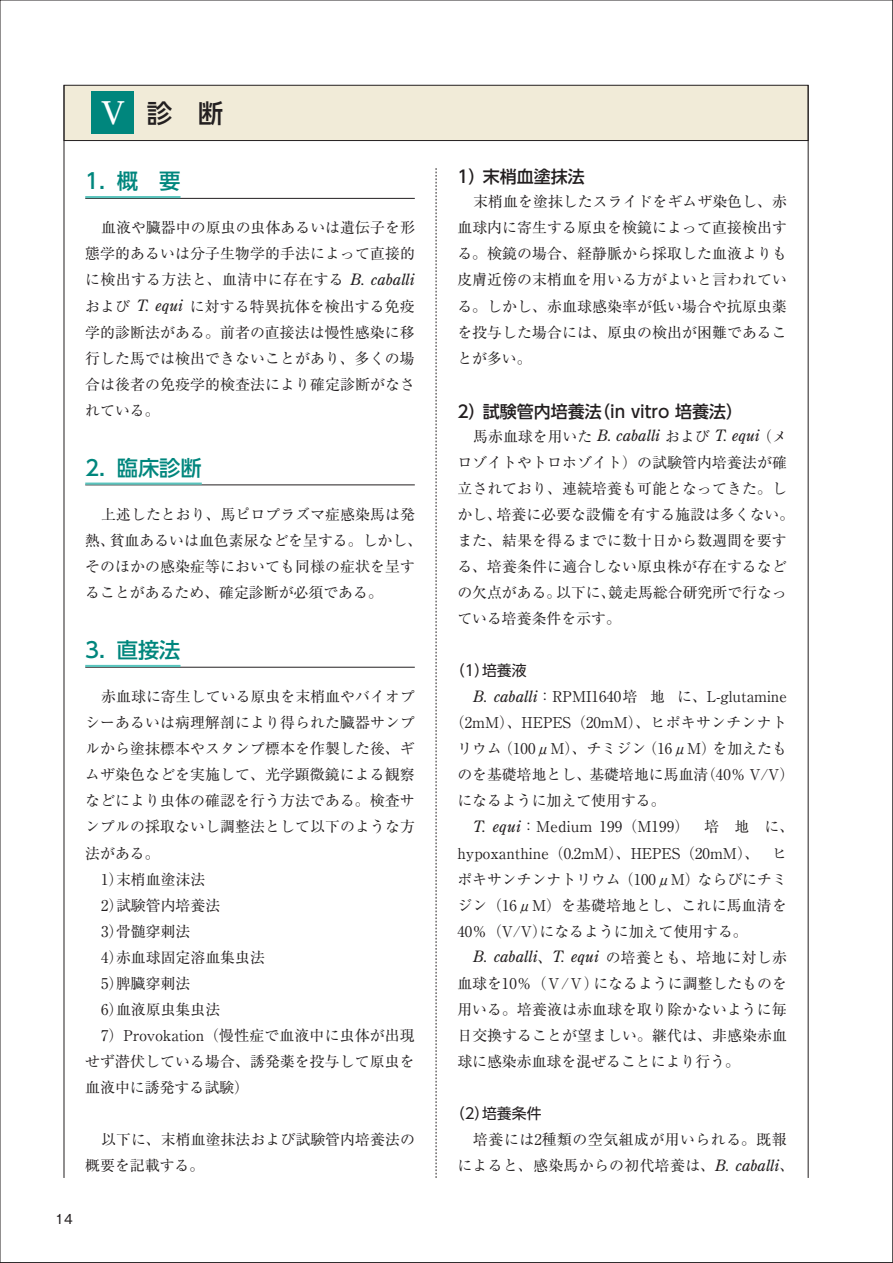
<style>
.page{position:relative;width:893px;height:1263px;background:#fff}
.page>*{position:absolute;margin:0;border:0;box-sizing:border-box;transform-origin:0 0}
.t1{font:500 25.5px "UD Shin Go Pr 6";color:#231f20}
.t2{font:500 21.3px "UD Shin Go Pr 6";color:#00867d}
.t3{font:500 16.95px "UD Shin Go Pr 6";color:#231f20}
.t4{font:italic 15.6px "Century Old Style Std";color:#231f20}
.t5{font:14.85px/26.1px "Ryumin Pr 6";letter-spacing:.005em;color:#231f20;text-align:justify}
.t6{font:14.85px/26.1px "Ryumin Pr 6";letter-spacing:.035em;color:#231f20;text-align:center}
.t7{font:14.85px "UD Shin Go Pr 6";color:#231f20}
.t8{font:12.75px "Gothic MB101 Pr 6";color:#231f20}
.s1{font-family:"UD Reimin Pr 6";font-weight:700;font-size:29.7px;color:#fff}
.s2{font-family:"Century Old Style Std";font-style:italic;font-size:15.6px}
.s3{font-family:"Ryumin Pr 6";font-style:normal;font-size:14.85px}
</style>
<div class="page">
<div style="left:64px;top:85px;width:744px;height:56px;background:#f1ebd8"></div>
<div style="left:64px;top:85px;width:744px;height:56px;border:1px solid #231f20"></div>
<div style="left:92px;top:92px;width:42px;height:42px;background:#00867d"></div>
<hr style="left:85px;top:198px;width:330px;height:1px;background:#231f20">
<hr style="left:85px;top:196px;width:96px;height:2px;background:#5ac4bd">
<hr style="left:85px;top:485px;width:330px;height:1px;background:#231f20">
<hr style="left:85px;top:482px;width:117px;height:3px;background:#5ac4bd">
<hr style="left:85px;top:667px;width:330px;height:1px;background:#231f20">
<hr style="left:85px;top:665px;width:96px;height:2px;background:#5ac4bd">
<svg style="left:436px;top:168px;width:1px;height:1010px"></svg>
<hr style="left:808px;top:85px;width:1px;height:1093px;background:#231f20">
<hr style="left:64px;top:85px;width:1px;height:1093px;background:#231f20">
<svg style="left:892px;top:0;width:1px;height:1263px"></svg>
<h1 class="t1" style="left:98px;top:92px;width:127px"><span class="s1">Ⅴ</span> 診　断</h1>
<h2 class="t2" style="left:85px;top:164px;width:97px">1. 概　要</h2>
<p class="t5" style="left:85px;top:214px;width:331px;text-indent:16px">血液や臓器中の原虫の虫体あるいは遺伝子を形態学的あるいは分子生物学的手法によって直接的に検出する方法と、血清中に存在する <span class="s2">B. caballi</span>および <span class="s2">T. equi</span> に対する特異抗体を検出する免疫学的診断法がある。前者の直接法は慢性感染に移行した馬では検出できないことがあり、多くの場合は後者の免疫学的検査法により確定診断がなされている。</p>
<h2 class="t2" style="left:85px;top:450px;width:118px">2. 臨床診断</h2>
<p class="t5" style="left:85px;top:500px;width:338px;text-align:left;text-indent:16px">上述したとおり、馬ピロプラズマ症感染馬は発熱、貧血あるいは血色素尿などを呈する。しかし、そのほかの感染症等においても同様の症状を呈することがあるため、確定診断が必須である。</p>
<h2 class="t2" style="left:85px;top:632px;width:97px">3. 直接法</h2>
<p class="t5" style="left:101px;top:683px;width:315px">赤血球に寄生している原虫を末梢血やバイオプ</p>
<p class="t5" style="left:85px;top:709px;width:331px">シーあるいは病理解剖により得られた臓器サンプ</p>
<p class="t5" style="left:85px;top:735px;width:331px">ルから塗抹標本やスタンプ標本を作製した後、ギ</p>
<p class="t5" style="left:85px;top:761px;width:331px">ムザ染色などを実施して、光学顕微鏡による観察</p>
<p class="t5" style="left:85px;top:787px;width:331px">などにより虫体の確認を行う方法である。検査サ</p>
<p class="t5" style="left:85px;top:813px;width:331px">ンプルの採取ないし調整法として以下のような方</p>
<p class="t5" style="left:85px;top:839px;width:76px">法がある。</p>
<p class="t5" style="left:101px;top:865px;width:106px">1）末梢血塗沫法</p>
<p class="t5" style="left:101px;top:891px;width:121px">2）試験管内培養法</p>
<p class="t5" style="left:101px;top:917px;width:91px">3）骨髄穿刺法</p>
<p class="t5" style="left:101px;top:943px;width:165px">4）赤血球固定溶血集虫法</p>
<p class="t5" style="left:101px;top:969px;width:91px">5）脾臓穿刺法</p>
<p class="t5" style="left:101px;top:995px;width:121px">6）血液原虫集虫法</p>
<p class="t5" style="left:101px;top:1021px;width:315px">7）Provokation（慢性症で血液中に虫体が出現</p>
<p class="t5" style="left:85px;top:1047px;width:331px">せず潜伏している場合、誘発薬を投与して原虫を</p>
<p class="t5" style="left:85px;top:1073px;width:165px">血液中に誘発する試験）</p>
<p class="t5" style="left:85px;top:1125px;width:331px;text-indent:16px">以下に、末梢血塗抹法および試験管内培養法の概要を記載する。</p>
<p class="t8" style="left:55px;top:1208px;width:19px">14</p>
<p class="t3" style="left:457px;top:163px;width:129px">1）末梢血塗抹法</p>
<p class="t5" style="left:457px;top:188px;width:331px;text-indent:16px">末梢血を塗抹したスライドをギムザ染色し、赤血球内に寄生する原虫を検鏡によって直接検出する。検鏡の場合、経静脈から採取した血液よりも皮膚近傍の末梢血を用いる方がよいと言われている。しかし、赤血球感染率が低い場合や抗原虫薬を投与した場合には、原虫の検出が困難であることが多い。</p>
<p class="t3" style="left:457px;top:397px;width:287px">2）試験管内培養法（in vitro 培養法）</p>
<p class="t4" style="left:473px;top:426px;width:315px"><span class="s3">馬赤血球を用いた</span> B. caballi <span class="s3">および</span> T. equi<span class="s3">（メ</span></p>
<p class="t5" style="left:457px;top:448px;width:338px;text-align:left">ロゾイトやトロホゾイト）の試験管内培養法が確立されており、連続培養も可能となってきた。しかし、培養に必要な設備を有する施設は多くない。また、結果を得るまでに数十日から数週間を要する、培養条件に適合しない原虫株が存在するなどの欠点がある。以下に、競走馬総合研究所で行なっている培養条件を示す。</p>
<p class="t7" style="left:450px;top:658px;width:78px">（1）培養液</p>
<p class="t5" style="left:473px;top:683px;width:315px"><span class="s2">B. caballi</span>：RPMI1640培 地 に、L-glutamine</p>
<p class="t5" style="left:450px;top:709px;width:338px">（2mM）、HEPES（20mM）、ヒポキサンチンナト</p>
<p class="t5" style="left:457px;top:735px;width:331px">リウム（100μM）、チミジン（16μM）を加えたも</p>
<p class="t5" style="left:457px;top:761px;width:338px">のを基礎培地とし、基礎培地に馬血清（40％ V/V）</p>
<p class="t5" style="left:457px;top:787px;width:210px">になるように加えて使用する。</p>
<p class="t5" style="left:473px;top:813px;width:323px"><span class="s2">T. equi</span>：Medium 199（M199） 培 地 に、</p>
<p class="t5" style="left:457px;top:839px;width:331px">hypoxanthine（0.2mM）、HEPES（20mM）、 ヒ</p>
<p class="t5" style="left:457px;top:865px;width:331px">ポキサンチンナトリウム（100μM）ならびにチミ</p>
<p class="t5" style="left:457px;top:891px;width:331px">ジン（16μM）を基礎培地とし、これに馬血清を</p>
<p class="t5" style="left:457px;top:917px;width:292px">40％（V/V）になるように加えて使用する。</p>
<p class="t4" style="left:473px;top:947px;width:315px">B. caballi<span class="s3">、</span>T. equi <span class="s3">の培養とも、培地に対し赤</span></p>
<p class="t5" style="left:457px;top:969px;width:331px">血球を10％（Ｖ/Ｖ）になるように調整したものを用いる。培養液は赤血球を取り除かないように毎日交換することが望ましい。継代は、非感染赤血球に感染赤血球を混ぜることにより行う。</p>
<p class="t7" style="left:450px;top:1101px;width:93px">（2）培養条件</p>
<p class="t6" style="left:457px;top:1125px;width:338px">培養には2種類の空気組成が用いられる。既報<br>によると、感染馬からの初代培養は、<span class="s2">B. caballi</span>、</p>
</div>
